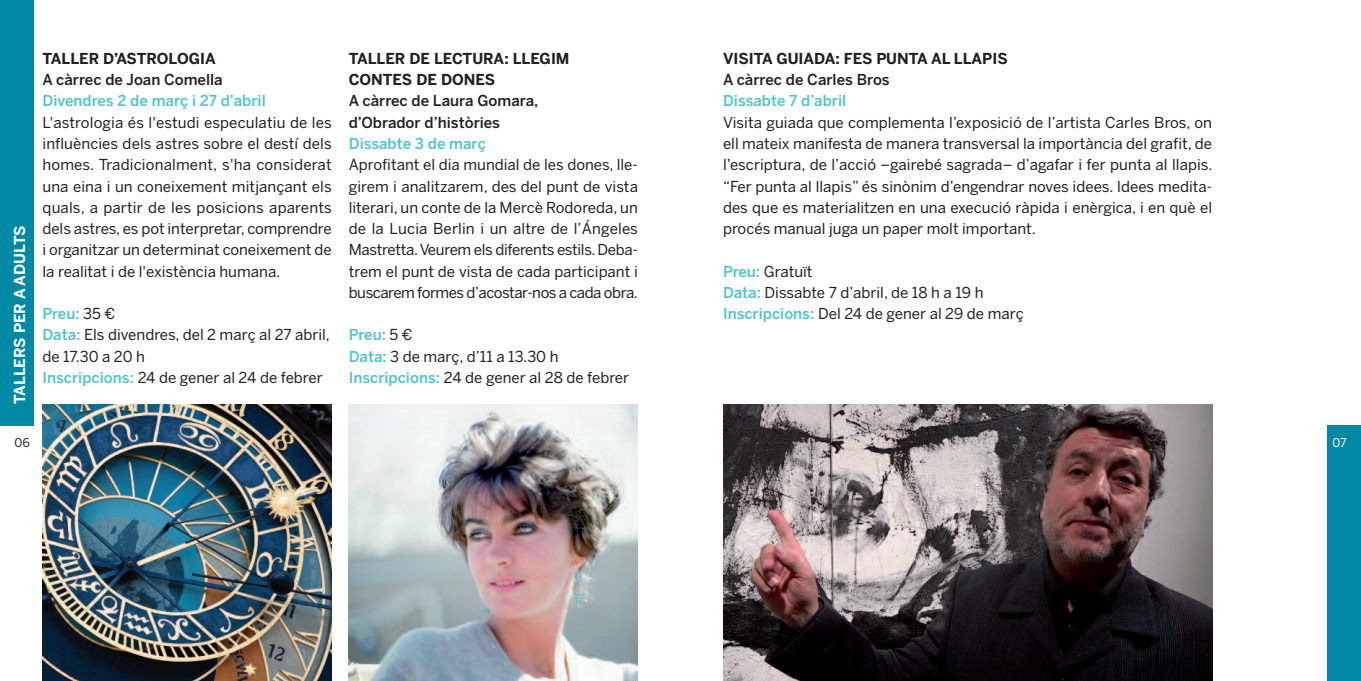
<style>
.page{position:relative;width:1361px;height:681px;background:#fff}
.page>*{position:absolute;margin:0;border:0;box-sizing:border-box;transform-origin:0 0}
.t1{font:15px/21.3px "Benton Sans";color:#231f20;text-align:justify}
.t2{font:700 15px/21.3px "Benton Sans";color:#231f20}
.t3{font:500 15px/21.3px "Benton Sans";color:#231f20}
.t4{font:500 15px "Benton Sans";color:#4ec3cf}
.t5{font:700 15px "Benton Sans";color:#fff}
.t6{font:12px "Benton Sans";color:#231f20}
.t7{font:12px "Benton Sans";color:#fff}
.s1{font-weight:500;color:#4ec3cf}
</style>
<div class="page">
<img style="left:723px;top:404px;width:489px;height:276px">
<div style="left:0;top:0;width:34px;height:425px;background:#0089a5"></div>
<div style="left:1327px;top:425px;width:34px;height:255px;background:#0089a5"></div>
<img style="left:43px;top:404px;width:289px;height:276px">
<img style="left:349px;top:404px;width:289px;height:276px">
<p class="t2" style="left:43px;top:48px;width:175px">TALLER D’ASTROLOGIA</p>
<p class="t3" style="left:43px;top:69px;width:182px">A càrrec de Joan Comella</p>
<p class="t4" style="left:43px;top:92px;width:225px">Divendres 2 de març i 27 d’abril</p>
<p class="t1" style="left:43px;top:112px;width:291px">L'astrologia és l'estudi especulatiu de les influències dels astres sobre el destí dels homes. Tradicionalment, s'ha considerat una eina i un coneixement mitjançant els quals, a partir de les posicions aparents dels astres, es pot interpretar, comprendre i organitzar un determinat coneixement de la realitat i de l'existència humana.</p>
<p class="t1" style="left:43px;top:303px;width:289px;text-align:left"><span class="s1">Preu:</span> 35 €<br><span class="s1">Data:</span> Els divendres, del 2 març al 27 abril, de 17.30 a 20 h<br><span class="s1">Inscripcions:</span> 24 de gener al 24 de febrer</p>
<p class="t2" style="left:349px;top:48px;width:222px">TALLER DE LECTURA: LLEGIM<br>CONTES DE DONES</p>
<p class="t3" style="left:349px;top:90px;width:191px">A càrrec de Laura Gomara, d’Obrador d’històries</p>
<p class="t4" style="left:349px;top:135px;width:139px">Dissabte 3 de març</p>
<p class="t1" style="left:349px;top:154px;width:291px">Aprofitant el dia mundial de les dones, lle&shy;girem i analitzarem, des del punt de vista literari, un conte de la Mercè Rodoreda, un de la Lucia Berlin i un altre de l’Ángeles Mastretta.Veurem els diferents estils.Deba&shy;trem el punt de vista de cada participant i buscarem formes d’acostar-nos a cada obra.</p>
<p class="t1" style="left:349px;top:324px;width:282px;text-align:left"><span class="s1">Preu:</span> 5 €<br><span class="s1">Data:</span> 3 de març, d’11 a 13.30 h<br><span class="s1">Inscripcions:</span> 24 de gener al 28 de febrer</p>
<p class="t2" style="left:723px;top:48px;width:286px">VISITA GUIADA: FES PUNTA AL LLAPIS</p>
<p class="t3" style="left:723px;top:69px;width:168px">A càrrec de Carles Bros</p>
<p class="t4" style="left:723px;top:92px;width:125px">Dissabte 7 d’abril</p>
<p class="t1" style="left:723px;top:112px;width:491px">Visita guiada que complementa l’exposició de l’artista Carles Bros, on ell mateix manifesta de manera transversal la importància del grafit, de l’escriptura, de l’acció –gairebé sagrada– d’agafar i fer punta al llapis. “Fer punta al llapis” és sinònim d’engendrar noves idees. Idees medita&shy;des que es materialitzen en una execució ràpida i enèrgica, i en què el procés manual juga un paper molt important.</p>
<p class="t1" style="left:723px;top:261px;width:302px;text-align:left"><span class="s1">Preu:</span> Gratuït<br><span class="s1">Data:</span> Dissabte 7 d’abril, de 18 h a 19 h<br><span class="s1">Inscripcions:</span> Del 24 de gener al 29 de març</p>
<p class="t5" style="left:11px;top:404px;width:180px;rotate:-90deg">TALLERS PER A ADULTS</p>
<p class="t6" style="left:15px;top:435px;width:17px">06</p>
<p class="t7" style="left:1332px;top:435px;width:16px">07</p>
</div>
